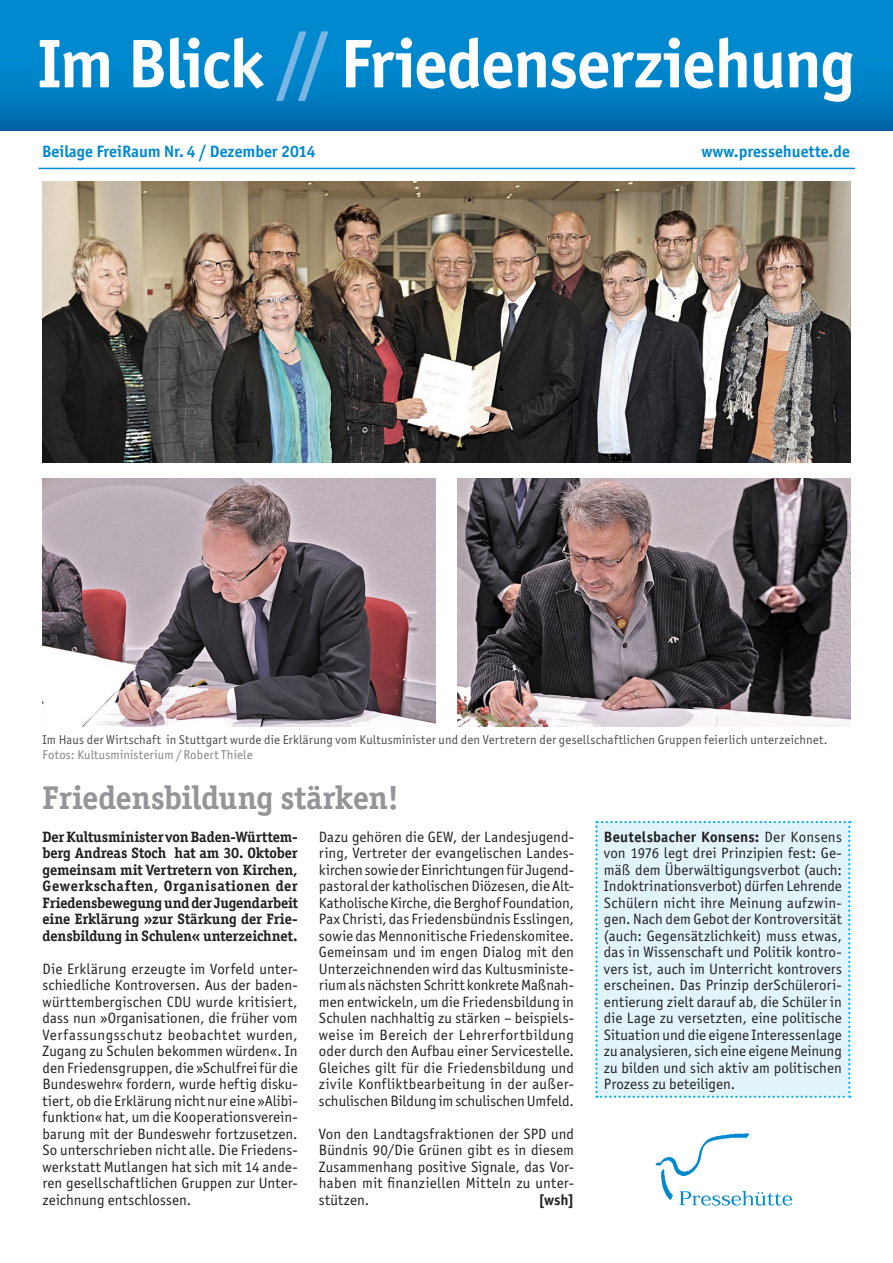
<style>
.page{position:relative;width:893px;height:1263px;background:#fff}
.page>*{position:absolute;margin:0;border:0;box-sizing:border-box;transform-origin:0 0}
.t1{font:700 69px "Officina Sans ITC Std";letter-spacing:-.02em;color:#fff}
.t2{font:700 33px "Officina Ser ITC Std";letter-spacing:-.005em;color:#939598}
.t3{font:700 16.5px "Officina Sans ITC Std";color:#0089cf}
.t4{font:15px/16.5px "Officina Sans ITC Std";letter-spacing:.01em;color:#231f20;text-align:justify}
.t5{font:700 15px/16.5px "Officina Ser ITC Std";letter-spacing:-.005em;color:#231f20;text-align:justify}
.t6{font:700 15px "Officina Sans ITC Std";color:#231f20}
.t7{font:12.75px "Officina Sans ITC Std";letter-spacing:.015em;color:#4b4c4d}
.t8{font:12.75px "Officina Sans ITC Std";letter-spacing:.02em;color:#808285}
.s1{font-size:68.85px}
.s2{font-size:68.85px;color:#77b6e4}
.s3{font-weight:700}
</style>
<div class="page">
<svg style="left:0;top:0;width:893px;height:130px;background:#0080c5"></svg>
<img style="left:655px;top:1133px;width:137px;height:73px">
<img style="left:43px;top:479px;width:393px;height:247px">
<img style="left:42px;top:182px;width:808px;height:280px">
<img style="left:457px;top:479px;width:393px;height:247px">
<hr style="left:39px;top:168px;width:816px;height:1px;background:#0089cf">
<svg style="left:595px;top:821px;width:255px;height:277px;background:#def3fb"></svg>
<h1 class="t1" style="left:37px;top:21px;width:819px"><span class="s1">Im Blick</span> <span class="s2">//</span> Friedenserziehung</h1>
<p class="t3" style="left:42px;top:142px;width:275px">Beilage FreiRaum Nr. 4 / Dezember 2014</p>
<p class="t3" style="left:701px;top:142px;width:150px">www.pressehuette.de</p>
<p class="t7" style="left:43px;top:733px;width:787px">Im Haus der Wirtschaft in Stuttgart wurde die Erklärung vom Kultusminister und den Vertretern der gesellschaftlichen Gruppen feierlich unterzeichnet.</p>
<p class="t8" style="left:43px;top:747px;width:212px">Fotos: Kultusministerium /Robert Thiele</p>
<h2 class="t2" style="left:43px;top:777px;width:358px">Friedensbildung stärken!</h2>
<p class="t5" style="left:43px;top:828px;width:257px">Der Kultusminister von Baden-Württem&shy;berg Andreas Stoch hat am 30. Oktober gemeinsam mit Vertretern von Kirchen, Gewerkschaften, Organisationen der Friedensbewegung und der Jugendarbeit eine Erklärung »zur Stärkung der Frie&shy;densbildung in Schulen« unterzeichnet.</p>
<p class="t4" style="left:43px;top:960px;width:257px">Die Erklärung erzeugte im Vorfeld unter&shy;schiedliche Kontroversen. Aus der baden&shy;württembergischen CDU wurde kritisiert, dass nun »Organisationen, die früher vom Verfassungsschutz beobachtet wurden, Zugang zu Schulen bekommen würden«. In den Friedensgruppen, die »Schulfrei für die Bundeswehr« fordern, wurde heftig disku&shy;tiert, ob die Erklärung nicht nur eine »Alibi&shy;funktion« hat, um die Kooperationsverein&shy;barung mit der Bundeswehr fortzusetzen.<br>So unterschrieben nicht alle. Die Friedens&shy;werkstatt Mutlangen hat sich mit 14 ande&shy;ren gesellschaftlichen Gruppen zur Unter&shy;zeichnung entschlossen.</p>
<p class="t4" style="left:319px;top:828px;width:257px">Dazu gehören die GEW, der Landesjugend&shy;ring, Vertreter der evangelischen Landes&shy;kirchen sowie der Einrichtungen für Jugend&shy;pastoral der katholischen Diözesen, die Alt-Katholische Kirche, die Berghof Foundation, Pax Christi, das Friedensbündnis Esslingen, sowie das Mennonitische Friedenskomitee.<br>Gemeinsam und im engen Dialog mit den Unterzeichnenden wird das Kultusministe&shy;rium als nächsten Schritt konkrete Maßnah&shy;men entwickeln, um die Friedensbildung in Schulen nachhaltig zu stärken – beispiels&shy;weise im Bereich der Lehrerfortbildung oder durch den Aufbau einer Servicestelle.<br>Gleiches gilt für die Friedensbildung und zivile Konfliktbearbeitung in der außer&shy;schulischen Bildung im schulischen Umfeld.</p>
<p class="t4" style="left:319px;top:1125px;width:257px">Von den Landtagsfraktionen der SPD und Bündnis 90/Die Grünen gibt es in diesem Zusammenhang positive Signale, das Vor&shy;haben mit finanziellen Mitteln zu unter&shy;stützen.</p>
<p class="t6" style="left:538px;top:1190px;width:37px">[wsh]</p>
<p class="t4" style="left:604px;top:828px;width:239px"><span class="s3">Beutelsbacher Konsens:</span> Der Konsens von 1976 legt drei Prinzipien fest: Ge&shy;mäß dem Überwältigungsverbot (auch:<br>Indoktrinationsverbot) dürfen Lehrende Schülern nicht ihre Meinung aufzwin&shy;gen. Nach dem Gebot der Kontroversität (auch: Gegensätzlichkeit) muss etwas, das in Wissenschaft und Politik kontro&shy;vers ist, auch im Unterricht kontrovers erscheinen. Das Prinzip derSchülerori&shy;entierung zielt darauf ab, die Schüler in die Lage zu versetzten, eine politische Situation und die eigene Interessenlage zu analysieren, sich eine eigene Meinung zu bilden und sich aktiv am politischen Prozess zu beteiligen.</p>
</div>
